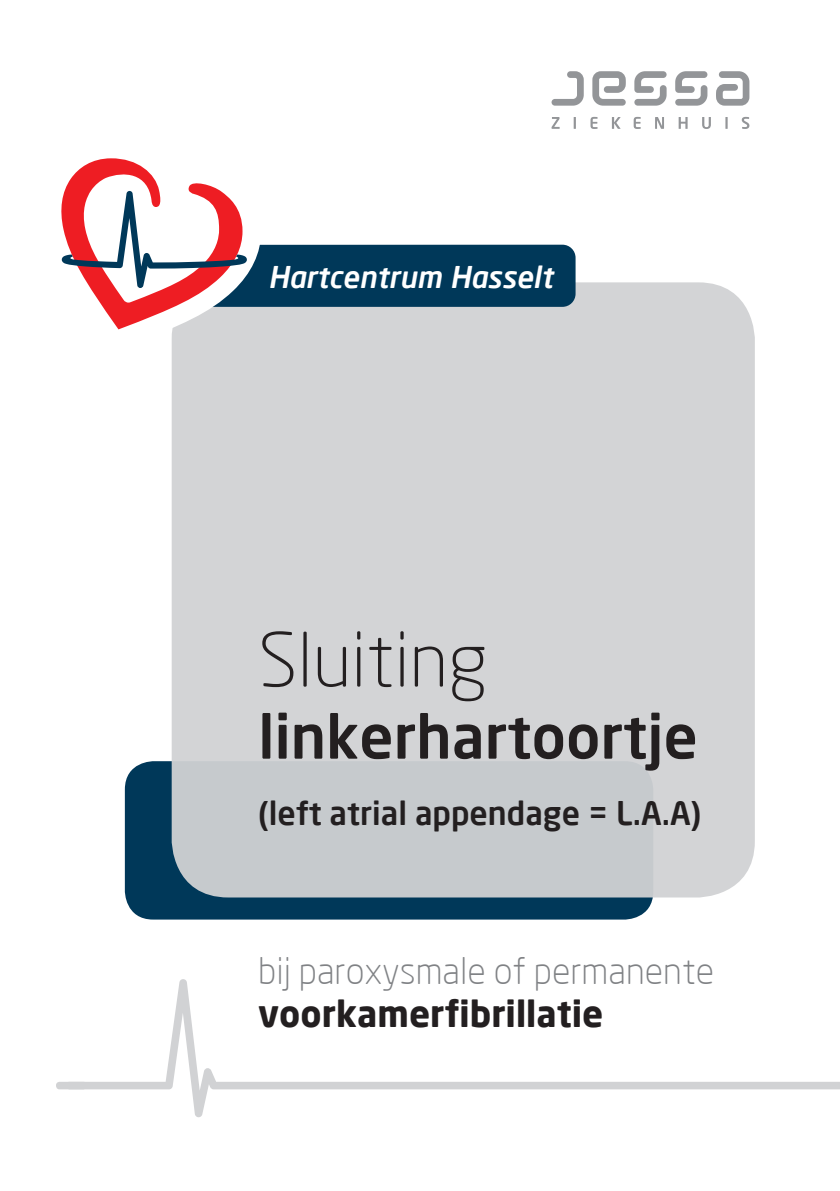
<style>
.page{position:relative;width:840px;height:1191px;background:#fff}
.page>*{position:absolute;margin:0;border:0;box-sizing:border-box;transform-origin:0 0}
.t1{font:300 74px "Neo Sans";color:#231f20}
.t2{font:500 60px "Neo Sans";color:#231f20}
.t3{font:300 36px "Neo Sans";color:#808285}
.t4{font:700 36px "Neo Sans";color:#231f20}
.t5{font:500 32px "Neo Sans";color:#231f20}
.t6{font:italic 500 29.4px "Neo Sans";color:#fff}
</style>
<div class="page">
<div style="left:125px;top:761px;width:528px;height:158px;background:#003859;border-radius:28px"></div>
<div style="left:171px;top:282px;width:583px;height:615px;background:linear-gradient(to right,#cfd1d3,#d2d3d5);border-radius:57px"></div>
<svg style="left:634px;top:71px;width:32px;height:35px"></svg>
<svg style="left:675px;top:71px;width:32px;height:35px"></svg>
<svg style="left:551px;top:71px;width:32px;height:35px"></svg>
<svg style="left:592px;top:71px;width:33px;height:35px"></svg>
<svg style="left:716px;top:71px;width:33px;height:35px"></svg>
<svg style="left:551px;top:117px;width:8px;height:12px"></svg>
<svg style="left:573px;top:117px;width:2px;height:12px"></svg>
<svg style="left:725px;top:117px;width:2px;height:12px"></svg>
<svg style="left:590px;top:117px;width:7px;height:12px"></svg>
<svg style="left:633px;top:117px;width:7px;height:12px"></svg>
<svg style="left:611px;top:117px;width:9px;height:12px"></svg>
<svg style="left:655px;top:117px;width:8px;height:12px"></svg>
<svg style="left:678px;top:117px;width:9px;height:12px"></svg>
<svg style="left:702px;top:117px;width:8px;height:12px"></svg>
<svg style="left:741px;top:117px;width:8px;height:12px"></svg>
<svg style="left:118px;top:329px;width:143px;height:23px;fill:#d3d4d6"></svg>
<svg style="left:61px;top:158px;width:514px;height:171px"></svg>
<svg style="left:68px;top:979px;width:771px;height:138px"></svg>
<div style="left:56px;top:1081px;width:31px;height:8px;background:#d1d2d4;border-radius:3px"></div>
<p class="t6" style="left:268px;top:259px;width:286px">Hartcentrum Hasselt</p>
<h1 class="t1" style="left:258px;top:615px;width:231px">Sluiting</h1>
<h2 class="t2" style="left:258px;top:698px;width:441px">linkerhartoortje</h2>
<p class="t5" style="left:258px;top:793px;width:444px">(left atrial appendage = L.A.A)</p>
<p class="t3" style="left:258px;top:949px;width:457px">bij paroxysmale of permanente</p>
<p class="t4" style="left:258px;top:990px;width:346px">voorkamerfibrillatie</p>
</div>
